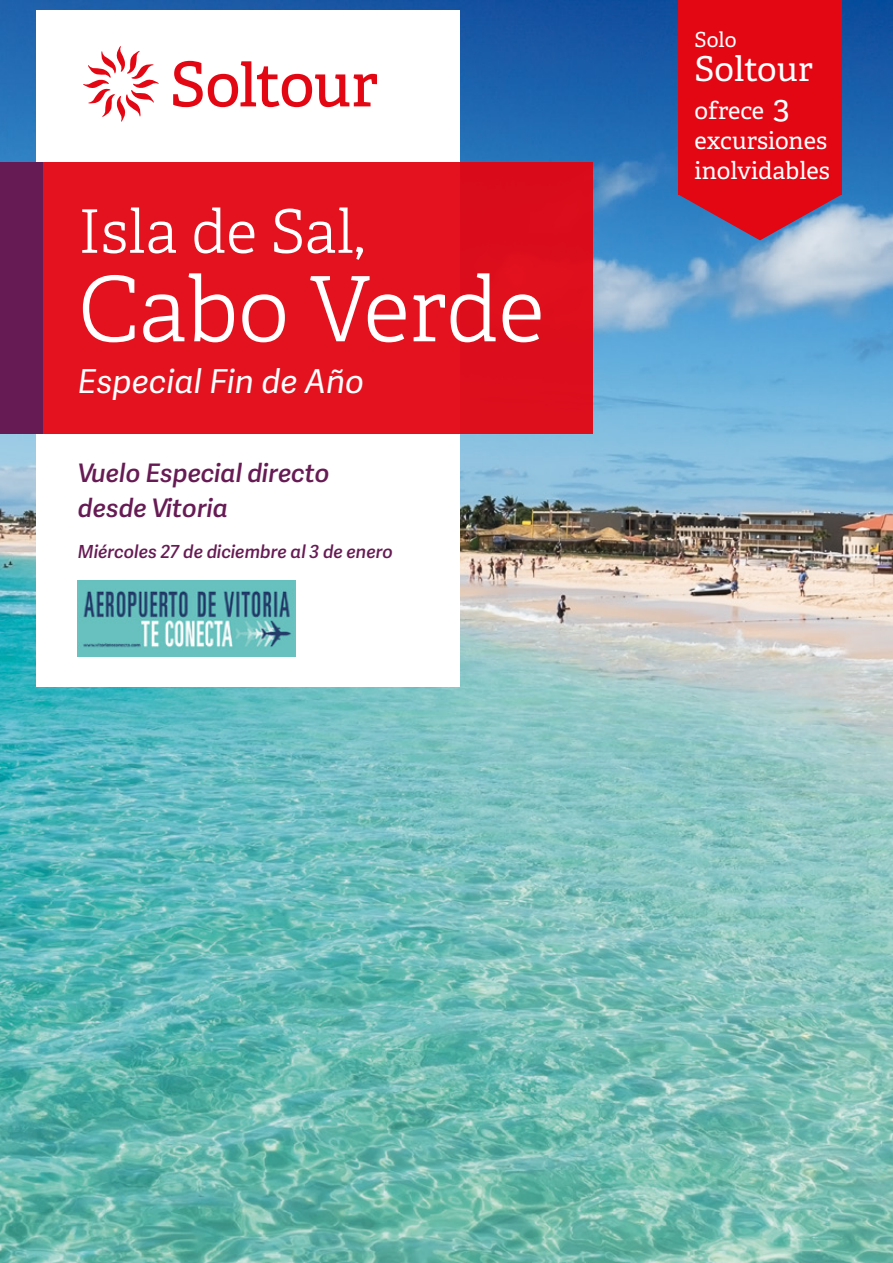
<style>
.page{position:relative;width:893px;height:1263px;background:#fff}
.page>*{position:absolute;margin:0;border:0;box-sizing:border-box;transform-origin:0 0}
.t1{font:300 90px "Adelle";letter-spacing:-.01em;color:#fff}
.t2{font:300 60px "Adelle";color:#fff}
.t3{font:34.35px "Adelle";color:#fff}
.t4{font:italic 33px "Adelle Sans";color:#fff}
.t5{font:italic 600 25.5px/34.8px "Adelle Sans";color:#671b54}
.t6{font:24px/30px "Adelle";color:#fff}
.t7{font:20.85px "Adelle";color:#fff}
.t8{font:italic 600 18px "Adelle Sans";color:#671b54}
.s1{font-size:33px}
</style>
<div class="page">
<img style="left:0;top:0;width:893px;height:1263px">
<div style="left:37px;top:11px;width:423px;height:676px;background:#fff"></div>
<svg style="left:83px;top:46px;width:294px;height:76px"></svg>
<div style="left:43px;top:162px;width:549px;height:272px;background:#e4121f"></div>
<div style="left:0;top:162px;width:43px;height:272px;background:#671b54"></div>
<img style="left:78px;top:580px;width:217px;height:76px">
<div style="left:678px;top:0;width:164px;height:194px;background:#e30613"></div>
<svg style="left:678px;top:194px;width:164px;height:46px;background:#a6526f"></svg>
<h2 class="t2" style="left:78px;top:195px;width:288px">Isla de Sal,</h2>
<h1 class="t1" style="left:78px;top:255px;width:468px">Cabo Verde</h1>
<p class="t4" style="left:78px;top:362px;width:288px">Especial Fin de Año</p>
<p class="t5" style="left:78px;top:456px;width:253px">Vuelo Especial directo desde Vitoria</p>
<p class="t8" style="left:78px;top:541px;width:317px">Miércoles 27 de diciembre al 3 de enero</p>
<p class="t7" style="left:695px;top:27px;width:43px">Solo</p>
<h3 class="t3" style="left:695px;top:48px;width:120px">Soltour</h3>
<p class="t6" style="left:695px;top:96px;width:137px">ofrece <span class="s1">3 </span>excursiones inolvidables</p>
</div>
